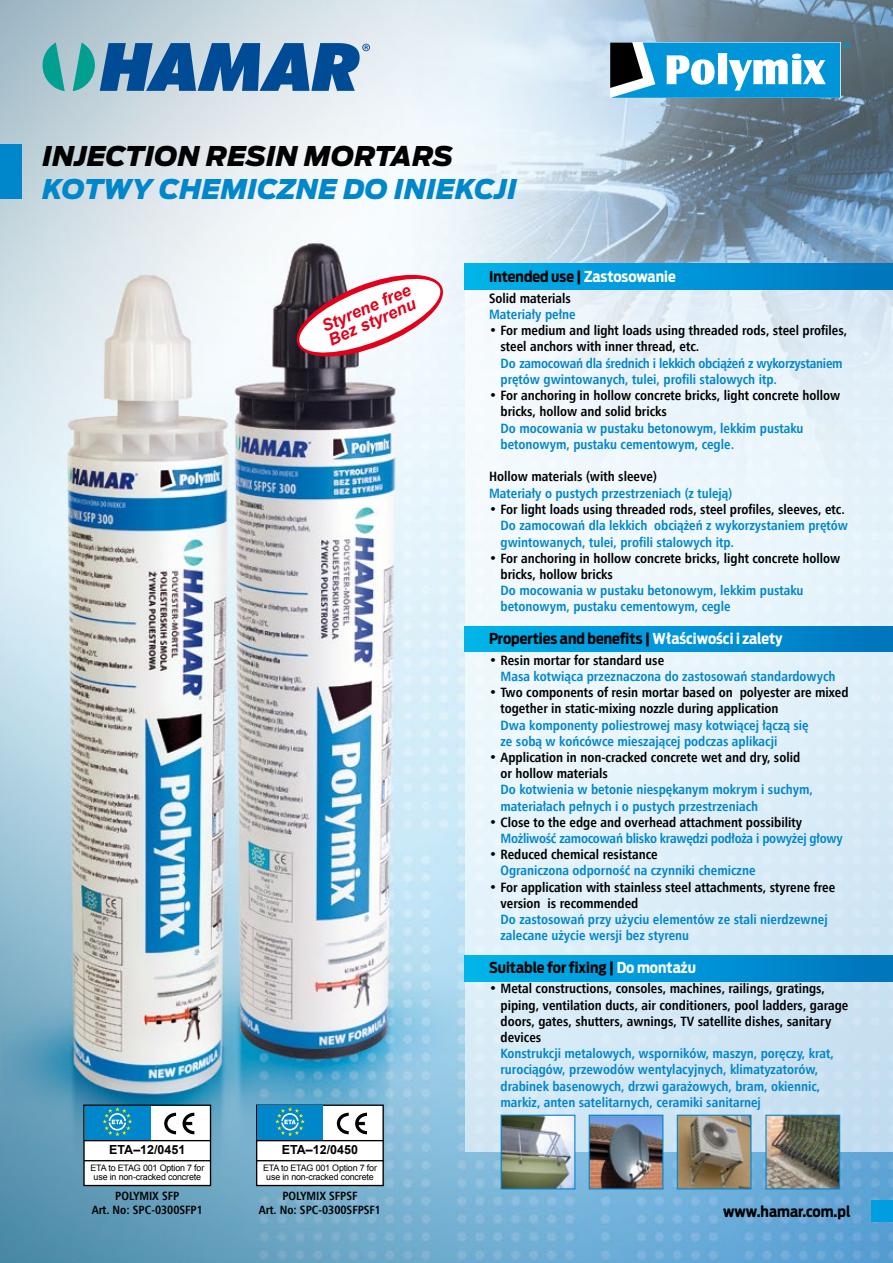
<style>
.page{position:relative;width:893px;height:1263px;background:#fff}
.page>*{position:absolute;margin:0;border:0;box-sizing:border-box;transform-origin:0 0}
.t1{font:italic 900 27px "Ford Antenna";color:#0086cb}
.t2{font:italic 900 27px "Ford Antenna";color:#000}
.t3{font:italic 700 16.5px/15px "Arial";color:#e2001a}
.t4{font:700 15px "Ford Antenna Cond";color:#000}
.t5{font:700 13.5px/16.2px "Humnst 777 Cn EU";color:#000}
.t6{font:700 13.5px/16.2px "Humnst 777 Cn EU";color:#0086cb}
.t7{font:700 13.5px/16.2px "Humnst 777 Cn EU";letter-spacing:-.02em;color:#0086cb}
.t8{font:700 12.45px "Arial";color:#000}
.t9{font:700 12px/14.4px "Humnst 777 Cn EU";color:#000;text-align:center}
.t10{font:8.85px/9px "Arial";letter-spacing:-.02em;color:#000;text-align:center}
.s1{color:#fff}
</style>
<div class="page">
<img style="left:0;top:0;width:893px;height:1263px">
<svg style="left:465px;top:289px;width:428px;height:863px;fill:#e4f2f9"></svg>
<svg style="left:43px;top:43px;width:327px;height:48px;background:#4985af"></svg>
<div style="left:872px;top:1200px;width:21px;height:22px;background:#009ee0"></div>
<div style="left:0;top:145px;width:21px;height:54px;background:#0086cb"></div>
<div style="left:465px;top:264px;width:428px;height:25px;background:linear-gradient(to right,#00b4ed,#0075bf)"></div>
<div style="left:465px;top:626px;width:428px;height:26px;background:linear-gradient(to right,#00b4ed,#0075bf)"></div>
<div style="left:465px;top:955px;width:428px;height:26px;background:linear-gradient(to right,#00b4ed,#0075bf)"></div>
<img style="left:503px;top:1117px;width:70px;height:70px">
<div style="left:501px;top:1115px;width:74px;height:74px;border:1px solid #0086cb"></div>
<img style="left:591px;top:1117px;width:70px;height:70px">
<div style="left:589px;top:1115px;width:74px;height:74px;border:1px solid #0086cb"></div>
<img style="left:679px;top:1117px;width:70px;height:70px">
<div style="left:677px;top:1115px;width:74px;height:74px;border:1px solid #0086cb"></div>
<img style="left:767px;top:1117px;width:71px;height:70px">
<div style="left:765px;top:1115px;width:75px;height:74px;border:1px solid #0086cb"></div>
<div style="left:84px;top:1105px;width:127px;height:80px;background:#fff"></div>
<div style="left:83px;top:1104px;width:128px;height:82px;border:1px solid #000"></div>
<div style="left:85px;top:1106px;width:65px;height:35px;background:#0086cb"></div>
<svg style="left:102px;top:1107px;width:30px;height:29px"></svg>
<hr style="left:84px;top:1140px;width:127px;height:1px;background:#000">
<hr style="left:84px;top:1160px;width:127px;height:1px;background:#000">
<svg style="left:164px;top:1113px;width:30px;height:21px"></svg>
<div style="left:257px;top:1105px;width:126px;height:80px;background:#fff"></div>
<div style="left:256px;top:1104px;width:128px;height:82px;border:1px solid #000"></div>
<div style="left:257px;top:1106px;width:66px;height:35px;background:#0086cb"></div>
<svg style="left:275px;top:1107px;width:30px;height:29px"></svg>
<hr style="left:257px;top:1140px;width:126px;height:1px;background:#000">
<hr style="left:257px;top:1160px;width:126px;height:1px;background:#000">
<svg style="left:337px;top:1113px;width:30px;height:21px"></svg>
<svg style="left:610px;top:43px;width:240px;height:55px"></svg>
<svg style="left:291px;top:271px;width:158px;height:89px"></svg>
<h1 class="t2" style="left:43px;top:131px;width:412px">INJECTION RESIN MORTARS</h1>
<h1 class="t1" style="left:43px;top:164px;width:476px">KOTWY CHEMICZNE DO INIEKCJI</h1>
<p class="t3" style="left:320px;top:320px;width:97px;rotate:-23deg">Styrene free<br>Bez styrenu</p>
<p class="t8" style="left:109px;top:1142px;width:78px">ETA–12/0451</p>
<p class="t10" style="left:90px;top:1164px;width:115px">ETA to ETAG 001 Option 7 for use in non-cracked concrete</p>
<p class="t8" style="left:282px;top:1142px;width:78px">ETA–12/0450</p>
<p class="t10" style="left:263px;top:1164px;width:115px">ETA to ETAG 001 Option 7 for use in non-cracked concrete</p>
<p class="t9" style="left:92px;top:1188px;width:113px">POLYMIX SFP<br>Art. No: SPC-0300SFP1</p>
<p class="t9" style="left:259px;top:1188px;width:124px">POLYMIX SFPSF<br>Art. No: SPC-0300SFPSF1</p>
<p class="t4" style="left:489px;top:263px;width:188px">Intended use | <span class="s1">Zastosowanie</span></p>
<p class="t5" style="left:489px;top:290px;width:83px">Solid materials</p>
<p class="t6" style="left:489px;top:306px;width:88px">Materiały pełne</p>
<p class="t5" style="left:500px;top:322px;width:348px;text-indent:-11px">• For medium and light loads using threaded rods, steel profiles, steel anchors with inner thread, etc.</p>
<p class="t7" style="left:500px;top:355px;width:344px">Do zamocowań dla średnich i lekkich obciążeń z wykorzystaniem prętów gwintowanych, tulei, profili stalowych itp.</p>
<p class="t5" style="left:500px;top:387px;width:341px;text-indent:-11px">• For anchoring in hollow concrete bricks, light concrete hollow bricks, hollow and solid bricks</p>
<p class="t6" style="left:500px;top:420px;width:305px">Do mocowania w pustaku betonowym, lekkim pustaku betonowym, pustaku cementowym, cegle.</p>
<p class="t5" style="left:489px;top:469px;width:169px">Hollow materials (with sleeve)</p>
<p class="t6" style="left:489px;top:485px;width:245px">Materiały o pustych przestrzeniach (z tuleją)</p>
<p class="t5" style="left:489px;top:501px;width:357px">• For light loads using threaded rods, steel profiles, sleeves, etc.</p>
<p class="t6" style="left:500px;top:517px;width:349px">Do zamocowań dla lekkich obciążeń z wykorzystaniem prętów gwintowanych, tulei, profili stalowych itp.</p>
<p class="t5" style="left:500px;top:550px;width:341px;text-indent:-11px">• For anchoring in hollow concrete bricks, light concrete hollow bricks, hollow bricks</p>
<p class="t6" style="left:500px;top:582px;width:305px">Do mocowania w pustaku betonowym, lekkim pustaku betonowym, pustaku cementowym, cegle</p>
<p class="t4" style="left:489px;top:625px;width:295px">Properties and benefits | <span class="s1">Właściwości i zalety</span></p>
<p class="t5" style="left:489px;top:652px;width:177px">• Resin mortar for standard use</p>
<p class="t6" style="left:500px;top:668px;width:337px">Masa kotwiąca przeznaczona do zastosowań standardowych</p>
<p class="t5" style="left:500px;top:684px;width:350px;text-indent:-11px">• Two components of resin mortar based on polyester are mixed together in static-mixing nozzle during application</p>
<p class="t6" style="left:500px;top:717px;width:310px">Dwa komponenty poliestrowej masy kotwiącej łączą się ze sobą w końcówce mieszającej podczas aplikacji</p>
<p class="t5" style="left:500px;top:749px;width:301px;text-indent:-11px">• Application in non-cracked concrete wet and dry, solid or hollow materials</p>
<p class="t6" style="left:500px;top:781px;width:314px">Do kotwienia w betonie niespękanym mokrym i suchym, materiałach pełnych i o pustych przestrzeniach</p>
<p class="t5" style="left:489px;top:814px;width:314px">• Close to the edge and overhead attachment possibility</p>
<p class="t7" style="left:500px;top:830px;width:344px">Możliwość zamocowań blisko krawędzi podłoża i powyżej głowy</p>
<p class="t5" style="left:489px;top:846px;width:170px">• Reduced chemical resistance</p>
<p class="t6" style="left:500px;top:862px;width:257px">Ograniczona odporność na czynniki chemiczne</p>
<p class="t5" style="left:500px;top:879px;width:336px;text-indent:-11px">• For application with stainless steel attachments, styrene free version is recommended</p>
<p class="t6" style="left:500px;top:911px;width:329px">Do zastosowań przy użyciu elementów ze stali nierdzewnej zalecane użycie wersji bez styrenu</p>
<p class="t4" style="left:489px;top:954px;width:208px">Suitable for fixing | <span class="s1">Do montażu</span></p>
<p class="t5" style="left:500px;top:980px;width:349px;text-indent:-11px">• Metal constructions, consoles, machines, railings, gratings, piping, ventilation ducts, air conditioners, pool ladders, garage doors, gates, shutters, awnings, TV satellite dishes, sanitary devices</p>
<p class="t6" style="left:500px;top:1045px;width:335px">Konstrukcji metalowych, wsporników, maszyn, poręczy, krat, rurociągów, przewodów wentylacyjnych, klimatyzatorów, drabinek basenowych, drzwi garażowych, bram, okiennic, markiz, anten satelitarnych, ceramiki sanitarnej</p>
<p class="t4" style="left:723px;top:1198px;width:129px">www.hamar.com.pl</p>
</div>
